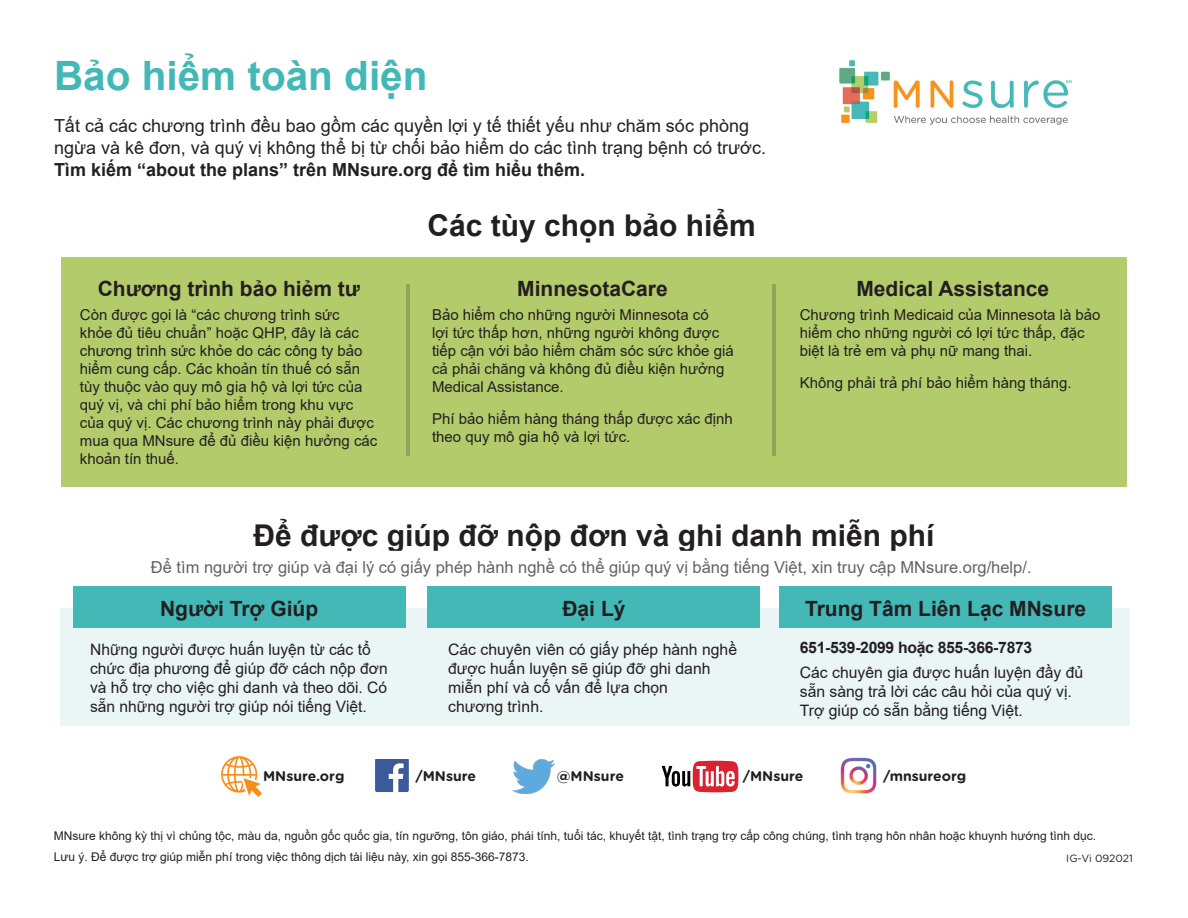
<style>
.page{position:relative;width:1188px;height:918px;background:#fff}
.page>*{position:absolute;margin:0;border:0;box-sizing:border-box;transform-origin:0 0}
.t1{font:700 40.5px "Arial";color:#43b8b7}
.t2{font:700 30px "Arial";color:#231f20}
.t3{font:700 21px "Arial";color:#231f20}
.t4{font:18px/21.6px "Arial";color:#231f20}
.t5{font:700 18px "Arial";color:#231f20}
.t6{font:16.5px "Arial";color:#636366}
.t7{font:15.75px/18.9px "Arial";color:#231f20}
.t8{font:700 15.75px "Arial";letter-spacing:-.02em;color:#231f20}
.t9{font:15px/18px "Arial";color:#231f20}
.t10{font:700 14.1px "Gotham Rounded";color:#231f20}
.t11{font:12px/21.1px "Arial";color:#231f20}
.t12{font:10.5px "Gotham";color:#231f20}
</style>
<div class="page">
<div style="left:60px;top:608px;width:1070px;height:117px;background:#eaf5f5"></div>
<div style="left:779px;top:587px;width:333px;height:41px;background:#43b8b7"></div>
<div style="left:73px;top:587px;width:333px;height:41px;background:#43b8b7"></div>
<div style="left:428px;top:587px;width:332px;height:41px;background:#43b8b7"></div>
<div style="left:61px;top:258px;width:1066px;height:229px;background:#b4cb6c"></div>
<img style="left:839px;top:60px;width:233px;height:65px">
<hr style="left:406px;top:284px;width:3px;height:172px;background:#93a358">
<hr style="left:773px;top:284px;width:3px;height:172px;background:#93a358">
<img style="left:513px;top:760px;width:42px;height:34px">
<div style="left:375px;top:759px;width:34px;height:33px;background:#3b5a9a;border-radius:2px"></div>
<svg style="left:389px;top:763px;width:15px;height:29px"></svg>
<svg style="left:662px;top:761px;width:76px;height:31px"></svg>
<img style="left:840px;top:757px;width:37px;height:37px">
<img style="left:221px;top:757px;width:40px;height:40px">
<h1 class="t1" style="left:54px;top:47px;width:375px">Bảo hiểm toàn diện</h1>
<p class="t4" style="left:54px;top:115px;width:714px">Tất cả các chương trình đều bao gồm các quyền lợi y tế thiết yếu như chăm sóc phòng ngừa và kê đơn, và quý vị không thể bị từ chối bảo hiểm do các tình trạng bệnh có trước.</p>
<p class="t5" style="left:54px;top:156px;width:533px">Tìm kiếm “about the plans” trên MNsure.org để tìm hiểu thêm.</p>
<h3 class="t3" style="left:98px;top:273px;width:264px">Chương trình bảo hiẻm tư</h3>
<p class="t9" style="left:80px;top:306px;width:299px">Còn được gọi là “các chương trình sức<br>khỏe đủ tiêu chuẩn” hoặc QHP, đây là các chương trình sức khỏe do các công ty bảo hiểm cung cấp. Các khoản tín thuế có sẵn tùy thuộc vào quy mô gia hộ và lợi tức của quý vị, và chi phí bảo hiểm trong khu vực của quý vị. Các chương trình này phải được mua qua MNsure để đủ điều kiện hưởng các khoản tín thuế.</p>
<h2 class="t2" style="left:428px;top:204px;width:330px">Các tùy chọn bảo hiểm</h2>
<h3 class="t3" style="left:517px;top:273px;width:152px">MinnesotaCare</h3>
<p class="t9" style="left:432px;top:306px;width:303px">Bảo hiểm cho những người Minnesota có<br>lợi tức thấp hơn, những người không được tiếp cận với bảo hiểm chăm sóc sức khỏe giá cả phải chăng và không đủ điều kiện hưởng Medical Assistance.</p>
<p class="t9" style="left:432px;top:409px;width:302px">Phí bảo hiểm hàng tháng thấp được xác định theo quy mô gia hộ và lợi tức.</p>
<h3 class="t3" style="left:856px;top:273px;width:194px">Medical Assistance</h3>
<p class="t9" style="left:800px;top:306px;width:302px">Chương trình Medicaid của Minnesota là bảo hiểm cho những người có lợi tức thấp, đặc biệt là trẻ em và phụ nữ mang thai.</p>
<p class="t9" style="left:800px;top:373px;width:273px">Không phải trả phí bảo hiểm hàng tháng.</p>
<h2 class="t2" style="left:254px;top:514px;width:682px">Để được giúp đỡ nộp đơn và ghi danh miễn phí</h2>
<p class="t6" style="left:151px;top:556px;width:882px">Để tìm người trợ giúp và đại lý có giấy phép hành nghề có thể giúp quý vị bằng tiếng Việt, xin truy cập MNsure.org/help/.</p>
<h3 class="t3" style="left:160px;top:594px;width:160px">Người Trợ Giúp</h3>
<p class="t7" style="left:90px;top:640px;width:299px">Những người được huấn luyện từ các tổ chức địa phương để giúp đỡ cách nộp đơn và hỗ trợ cho việc ghi danh và theo dõi. Có sẵn những người trợ giúp nói tiếng Việt.</p>
<h3 class="t3" style="left:562px;top:594px;width:65px">Đại Lý</h3>
<p class="t7" style="left:448px;top:640px;width:290px">Các chuyên viên có giấy phép hành nghề được huấn luyện sẽ giúp đỡ ghi danh miễn phí và cố vấn để lựa chọn<br>chương trình.</p>
<h3 class="t3" style="left:805px;top:594px;width:283px">Trung Tâm Liên Lạc MNsure</h3>
<p class="t8" style="left:800px;top:636px;width:234px">651-539-2099 hoặc 855-366-7873</p>
<p class="t7" style="left:800px;top:663px;width:285px">Các chuyên gia được huấn luyện đầy đủ sẵn sàng trả lời các câu hỏi của quý vị.<br>Trợ giúp có sẵn bằng tiếng Việt.</p>
<p class="t10" style="left:263px;top:765px;width:83px">MNsure.org</p>
<p class="t10" style="left:415px;top:765px;width:62px">/MNsure</p>
<p class="t10" style="left:557px;top:765px;width:69px">@MNsure</p>
<p class="t10" style="left:743px;top:765px;width:62px">/MNsure</p>
<p class="t10" style="left:883px;top:765px;width:85px">/mnsureorg</p>
<p class="t11" style="left:54px;top:825px;width:1044px">MNsure không kỳ thị vì chủng tộc, màu da, nguồn gốc quốc gia, tín ngưỡng, tôn giáo, phái tính, tuổi tác, khuyết tật, tình trạng trợ cấp công chúng, tình trạng hôn nhân hoặc khuynh hướng tình dục.<br>Lưu ý. Để được trợ giúp miễn phí trong việc thông dịch tài liệu này, xin gọi 855-366-7873.</p>
<p class="t12" style="left:1066px;top:852px;width:68px">IG-Vi 092021</p>
</div>
